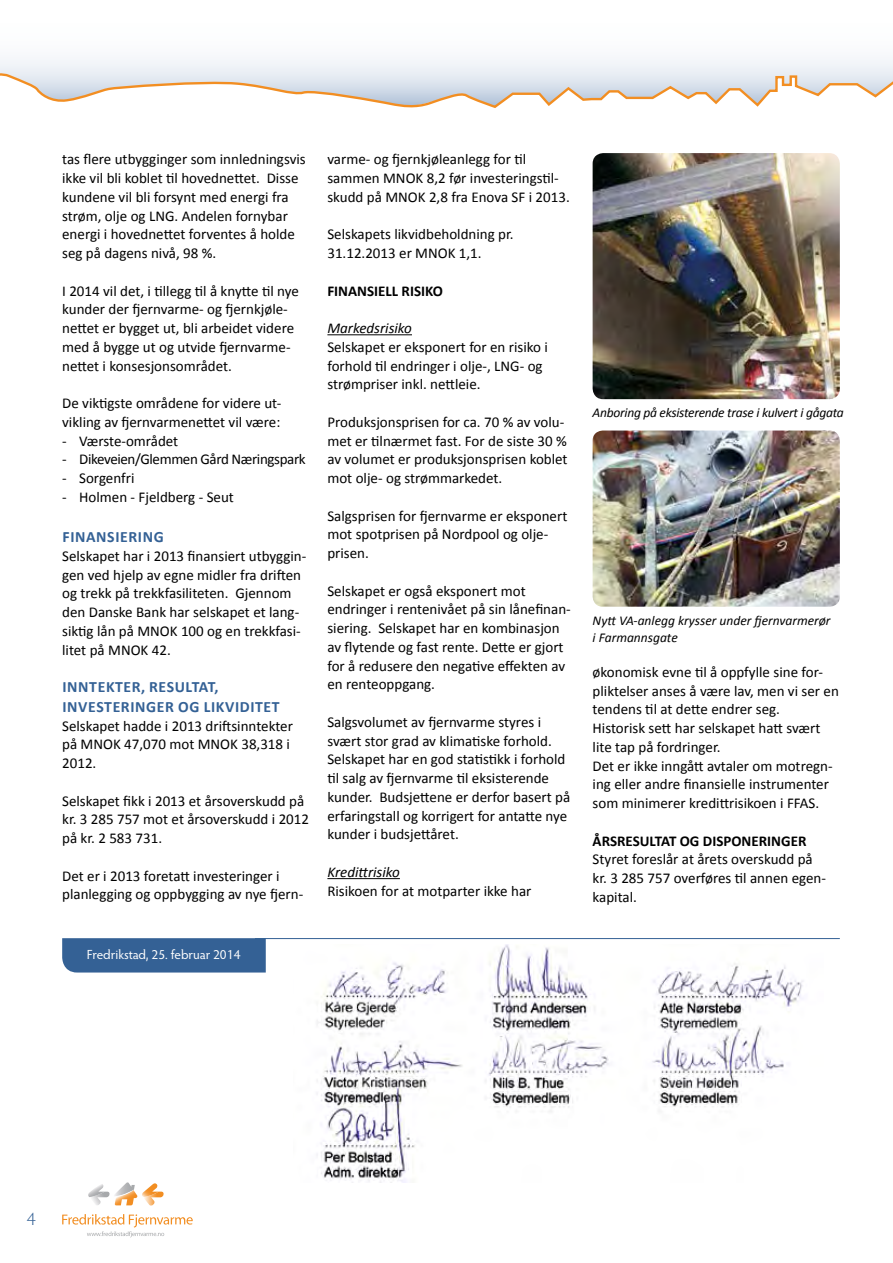
<style>
.page{position:relative;width:893px;height:1263px;background:#fff}
.page>*{position:absolute;margin:0;border:0;box-sizing:border-box;transform-origin:0 0}
.t1{font:300 18px "Hypatia Sans Pro";color:#346195}
.t2{font:700 15.75px "Calibri";color:#346195}
.t3{font:15px/18.8px "Calibri";color:#000}
.t4{font:700 15px "Calibri";color:#000}
.t5{font:15px "Calibri";letter-spacing:-.025em;color:#000}
.t6{font:italic 15px "Calibri";color:#000}
.t7{font:italic 13.5px/16.5px "Calibri";letter-spacing:-.015em;color:#000}
.t8{font:13.2px "Hypatia Sans Pro";letter-spacing:-.005em;color:#fff}
</style>
<div class="page">
<hr style="left:327px;top:334px;width:85px;height:1px;background:#000">
<hr style="left:327px;top:878px;width:73px;height:1px;background:#000">
<img style="left:317px;top:944px;width:486px;height:238px">
<div style="left:62px;top:938px;width:204px;height:34px;background:#346195"></div>
<hr style="left:255px;top:938px;width:585px;height:1px;background:#346195">
<img style="left:593px;top:430px;width:247px;height:177px">
<img style="left:593px;top:153px;width:247px;height:246px">
<svg style="left:62px;top:1214px;width:131px;height:23px"></svg>
<svg style="left:88px;top:1182px;width:76px;height:24px"></svg>
<svg style="left:0;top:59px;width:893px;height:49px"></svg>
<p class="t3" style="left:62px;top:150px;width:245px">tas flere utbygginger som innledningsvis ikke vil bli koblet til hovednettet. Disse kundene vil bli forsynt med energi fra strøm, olje og LNG. Andelen fornybar energi i hovednettet forventes å holde seg på dagens nivå, 98 %.</p>
<p class="t3" style="left:62px;top:281px;width:238px">I 2014 vil det, i tillegg til å knytte til nye kunder der fjernvarme- og fjernkjøle&shy;nettet er bygget ut, bli arbeidet videre med å bygge ut og utvide fjernvarme&shy;nettet i konsesjonsområdet.</p>
<p class="t3" style="left:62px;top:394px;width:221px">De viktigste områdene for videre ut&shy;vikling av fjernvarmenettet vil være:</p>
<p class="t3" style="left:62px;top:431px;width:118px">- Værste-området</p>
<p class="t5" style="left:62px;top:450px;width:245px">- Dikeveien/Glemmen Gård Næringspark</p>
<p class="t3" style="left:62px;top:469px;width:74px">- Sorgenfri</p>
<p class="t3" style="left:62px;top:488px;width:173px">- Holmen - Fjeldberg - Seut</p>
<p class="t2" style="left:62px;top:527px;width:10px">FINANSIERING</p>
<p class="t3" style="left:62px;top:547px;width:246px">Selskapet har i 2013 finansiert utbyggin&shy;gen ved hjelp av egne midler fra driften og trekk på trekkfasiliteten. Gjennom den Danske Bank har selskapet et lang&shy;siktig lån på MNOK 100 og en trekkfasi&shy;litet på MNOK 42.</p>
<p class="t2" style="left:62px;top:677px;width:10px">INNTE</p>
<p class="t2" style="left:106px;top:677px;width:53px">KTER,RESULTAT</p>
<p class="t2" style="left:214px;top:677px;width:6px">,</p>
<p class="t2" style="left:62px;top:696px;width:4px">INVESTERINGER</p>
<p class="t2" style="left:178px;top:696px;width:56px">OG LIKVIDITET</p>
<p class="t3" style="left:62px;top:716px;width:232px">Selskapet hadde i 2013 driftsinntekter på MNOK 47,070 mot MNOK 38,318 i<br>2012.</p>
<p class="t3" style="left:62px;top:791px;width:248px">Selskapet fikk i 2013 et årsoverskudd på kr. 3 285 757 mot et årsoverskudd i 2012 på kr. 2 583 731.</p>
<p class="t3" style="left:62px;top:866px;width:243px">Det er i 2013 foretatt investeringer i planlegging og oppbygging av nye fjern-</p>
<p class="t8" style="left:87px;top:945px;width:155px">Fredrikstad, 25. februar 2014</p>
<p class="t3" style="left:327px;top:150px;width:244px">varme- og fjernkjøleanlegg for til sammen MNOK 8,2 før investeringstil&shy;skudd på MNOK 2,8 fra Enova SF i 2013.</p>
<p class="t3" style="left:327px;top:225px;width:188px">Selskapets likvidbeholdning pr.<br>31.12.2013 er MNOK 1,1.</p>
<p class="t4" style="left:327px;top:281px;width:8px">FINANSIELL</p>
<p class="t4" style="left:402px;top:281px;width:42px">RISI KO</p>
<p class="t6" style="left:327px;top:318px;width:86px">Markedsrisiko</p>
<p class="t3" style="left:327px;top:338px;width:222px">Selskapet er eksponert for en risiko i forhold til endringer i olje-, LNG- og strømpriser inkl. nettleie.</p>
<p class="t3" style="left:327px;top:413px;width:242px">Produksjonsprisen for ca. 70 % av volu&shy;met er tilnærmet fast. For de siste 30 % av volumet er produksjonsprisen koblet mot olje- og strømmarkedet.</p>
<p class="t3" style="left:327px;top:506px;width:241px">Salgsprisen for fjernvarme er eksponert mot spotprisen på Nordpool og olje&shy;prisen.</p>
<p class="t3" style="left:327px;top:581px;width:245px">Selskapet er også eksponert mot endringer i rentenivået på sin lånefinan&shy;siering. Selskapet har en kombinasjon av flytende og fast rente. Dette er gjort for å redusere den negative effekten av en renteoppgang.</p>
<p class="t3" style="left:327px;top:713px;width:244px">Salgsvolumet av fjernvarme styres i svært stor grad av klimatiske forhold.<br>Selskapet har en god statistikk i forhold til salg av fjernvarme til eksisterende kunder. Budsjettene er derfor basert på erfaringstall og korrigert for antatte nye kunder i budsjettåret.</p>
<p class="t6" style="left:327px;top:862px;width:74px">Kredittrisiko</p>
<p class="t3" style="left:327px;top:881px;width:206px">Risikoen for at motparter ikke har</p>
<p class="t7" style="left:593px;top:404px;width:253px">Anboring på eksisterende trase i kulvert i gågata</p>
<p class="t7" style="left:593px;top:612px;width:239px">Nytt VA-anlegg krysser under fjernvarmerør i Farmannsgate</p>
<p class="t3" style="left:593px;top:662px;width:248px">økonomisk evne til å oppfylle sine for&shy;pliktelser anses å være lav, men vi ser en tendens til at dette endrer seg.<br>Historisk sett har selskapet hatt svært lite tap på fordringer.<br>Det er ikke inngått avtaler om motregn&shy;ing eller andre finansielle instrumenter som minimerer kredittrisikoen i FFAS.</p>
<p class="t4" style="left:593px;top:831px;width:3px">ÅRSRESULTAT</p>
<p class="t4" style="left:680px;top:831px;width:32px">OG DISPONERINGER</p>
<p class="t3" style="left:593px;top:850px;width:235px">Styret foreslår at årets overskudd på kr. 3 285 757 overføres til annen egen&shy;kapital.</p>
<p class="t1" style="left:27px;top:1207px;width:11px">4</p>
</div>
